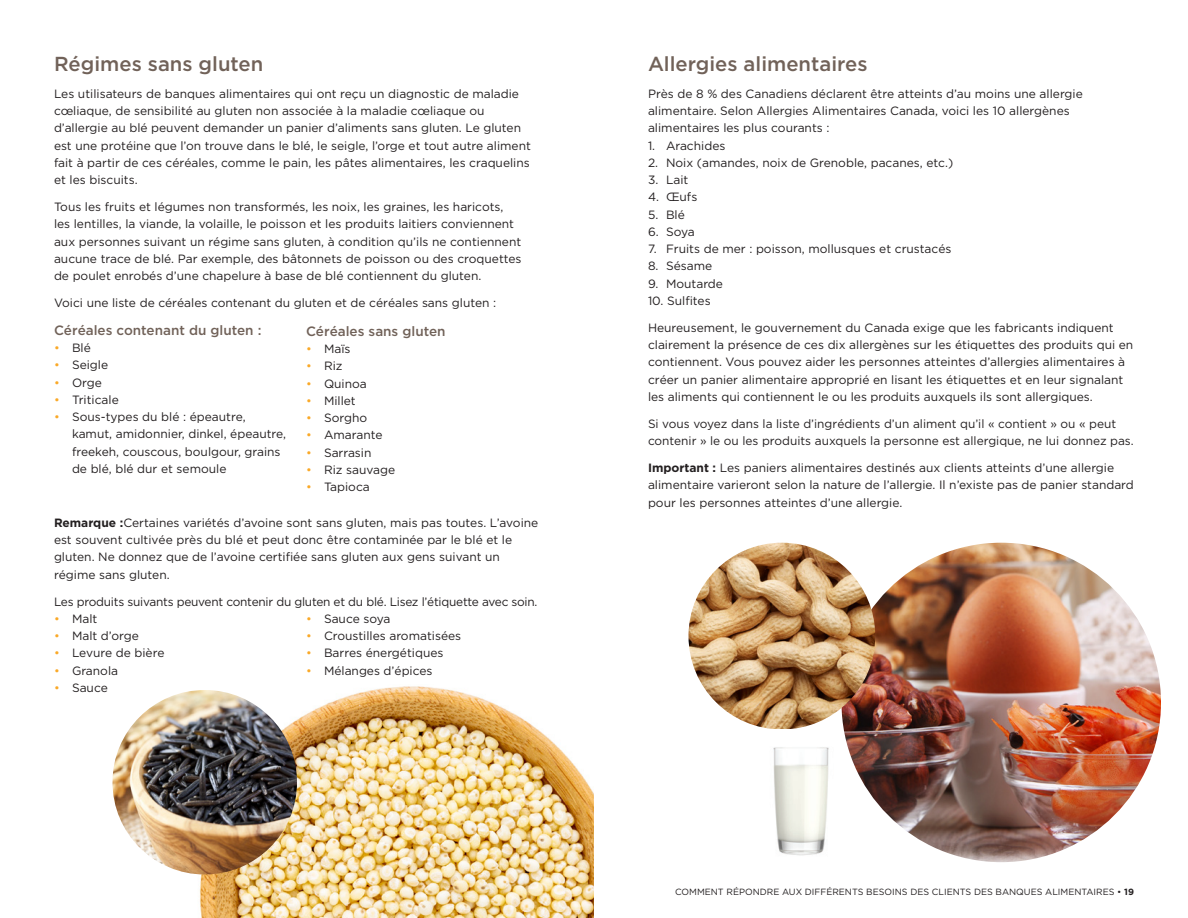
<style>
.page{position:relative;width:1188px;height:918px;background:#fff}
.page>*{position:absolute;margin:0;border:0;box-sizing:border-box;transform-origin:0 0}
.Subhead_level_1{font:500 20.25px "Gotham";color:#716259}
.subhead_level_2{font:500 13.5px "Gotham";color:#716259}
.body_copy__space_bef{font:12px/17.2px "Gotham";color:#231f20}
.bullet_point{font:12px/17.2px "Gotham";color:#231f20}
.body_copy__space_bef-2{font:12px "Gotham";letter-spacing:-.02em;color:#231f20}
.bullet_point-2{font:9px "Gotham";color:#231f20}
.s1{color:#faa928}
.s2{font-weight:700}
</style>
<div class="page">
<img style="left:189px;top:686px;width:405px;height:232px">
<img style="left:112px;top:690px;width:185px;height:184px;border-radius:92px">
<img style="left:842px;top:543px;width:319px;height:319px;border-radius:160px">
<img style="left:688px;top:543px;width:187px;height:186px;border-radius:93px">
<img style="left:773px;top:747px;width:56px;height:109px">
<p class="Subhead_level_1" style="left:54px;top:52px;width:211px">Régimes sans gluten</p>
<p class="body_copy__space_bef" style="left:54px;top:85px;width:478px">Les utilisateurs de banques alimentaires qui ont reçu un diagnostic de maladie cœliaque, de sensibilité au gluten non associée à la maladie cœliaque ou d’allergie au blé peuvent demander un panier d’aliments sans gluten. Le gluten est une protéine que l’on trouve dans le blé, le seigle, l’orge et tout autre aliment fait à partir de ces céréales, comme le pain, les pâtes alimentaires, les craquelins et les biscuits.</p>
<p class="body_copy__space_bef" style="left:54px;top:198px;width:469px">Tous les fruits et légumes non transformés, les noix, les graines, les haricots, les lentilles, la viande, la volaille, le poisson et les produits laitiers conviennent aux personnes suivant un régime sans gluten, à condition qu’ils ne contiennent aucune trace de blé. Par exemple, des bâtonnets de poisson ou des croquettes de poulet enrobés d’une chapelure à base de blé contiennent du gluten.</p>
<p class="body_copy__space_bef" style="left:54px;top:294px;width:444px">Voici une liste de céréales contenant du gluten et de céréales sans gluten :</p>
<p class="subhead_level_2" style="left:54px;top:322px;width:209px">Céréales contenant du gluten :</p>
<p class="bullet_point" style="left:54px;top:339px;width:38px"><span class="s1">•</span> Blé</p>
<p class="bullet_point" style="left:54px;top:356px;width:56px"><span class="s1">•</span> Seigle</p>
<p class="bullet_point" style="left:54px;top:374px;width:49px"><span class="s1">•</span> Orge</p>
<p class="bullet_point" style="left:54px;top:391px;width:66px"><span class="s1">•</span> Triticale</p>
<p class="bullet_point" style="left:72px;top:408px;width:216px;text-indent:-18px"><span class="s1">•</span> Sous-types du blé : épeautre, kamut, amidonnier, dinkel, épeautre, freekeh, couscous, boulgour, grains de blé, blé dur et semoule</p>
<p class="subhead_level_2" style="left:306px;top:323px;width:141px">Céréales sans gluten</p>
<p class="bullet_point" style="left:306px;top:340px;width:46px"><span class="s1">•</span> Maïs</p>
<p class="bullet_point" style="left:306px;top:357px;width:38px"><span class="s1">•</span> Riz</p>
<p class="bullet_point" style="left:306px;top:375px;width:62px"><span class="s1">•</span> Quinoa</p>
<p class="bullet_point" style="left:306px;top:392px;width:51px"><span class="s1">•</span> Millet</p>
<p class="bullet_point" style="left:306px;top:409px;width:63px"><span class="s1">•</span> Sorgho</p>
<p class="bullet_point" style="left:306px;top:426px;width:78px"><span class="s1">•</span> Amarante</p>
<p class="bullet_point" style="left:306px;top:444px;width:67px"><span class="s1">•</span> Sarrasin</p>
<p class="bullet_point" style="left:306px;top:461px;width:91px"><span class="s1">•</span> Riz sauvage</p>
<p class="bullet_point" style="left:306px;top:478px;width:65px"><span class="s1">•</span> Tapioca</p>
<p class="body_copy__space_bef" style="left:54px;top:514px;width:486px"><span class="s2">Remarque :</span>Certaines variétés d’avoine sont sans gluten, mais pas toutes. L’avoine est souvent cultivée près du blé et peut donc être contaminée par le blé et le gluten. Ne donnez que de l’avoine certifiée sans gluten aux gens suivant un régime sans gluten.</p>
<p class="body_copy__space_bef-2" style="left:54px;top:595px;width:485px">Les produits suivants peuvent contenir du gluten et du blé. Lisez l’étiquette avec soin.</p>
<p class="bullet_point" style="left:54px;top:610px;width:45px"><span class="s1">•</span> Malt</p>
<p class="bullet_point" style="left:54px;top:627px;width:86px"><span class="s1">•</span> Malt d’orge</p>
<p class="bullet_point" style="left:54px;top:644px;width:112px"><span class="s1">•</span> Levure de bière</p>
<p class="bullet_point" style="left:54px;top:662px;width:66px"><span class="s1">•</span> Granola</p>
<p class="bullet_point" style="left:54px;top:679px;width:55px"><span class="s1">•</span> Sauce</p>
<p class="bullet_point" style="left:306px;top:610px;width:86px"><span class="s1">•</span> Sauce soya</p>
<p class="bullet_point" style="left:306px;top:627px;width:157px"><span class="s1">•</span> Croustilles aromatisées</p>
<p class="bullet_point" style="left:306px;top:644px;width:139px"><span class="s1">•</span> Barres énergétiques</p>
<p class="bullet_point" style="left:306px;top:662px;width:128px"><span class="s1">•</span> Mélanges d’épices</p>
<p class="Subhead_level_1" style="left:648px;top:52px;width:221px">Allergies alimentaires</p>
<p class="body_copy__space_bef" style="left:648px;top:85px;width:436px">Près de 8 % des Canadiens déclarent être atteints d’au moins une allergie alimentaire. Selon Allergies Alimentaires Canada, voici les 10 allergènes alimentaires les plus courants :</p>
<p class="bullet_point" style="left:648px;top:137px;width:79px">1. Arachides</p>
<p class="bullet_point" style="left:648px;top:154px;width:307px">2. Noix (amandes, noix de Grenoble, pacanes, etc.)</p>
<p class="bullet_point" style="left:648px;top:171px;width:42px">3. Lait</p>
<p class="bullet_point" style="left:648px;top:188px;width:51px">4. Œufs</p>
<p class="bullet_point" style="left:648px;top:206px;width:38px">5. Blé</p>
<p class="bullet_point" style="left:648px;top:223px;width:48px">6. Soya</p>
<p class="bullet_point" style="left:648px;top:240px;width:305px">7. Fruits de mer : poisson, mollusques et crustacés</p>
<p class="bullet_point" style="left:648px;top:257px;width:66px">8. Sésame</p>
<p class="bullet_point" style="left:648px;top:275px;width:77px">9. Moutarde</p>
<p class="bullet_point" style="left:648px;top:292px;width:64px">10. Sulfites</p>
<p class="body_copy__space_bef" style="left:648px;top:319px;width:487px">Heureusement, le gouvernement du Canada exige que les fabricants indiquent clairement la présence de ces dix allergènes sur les étiquettes des produits qui en contiennent. Vous pouvez aider les personnes atteintes d’allergies alimentaires à créer un panier alimentaire approprié en lisant les étiquettes et en leur signalant les aliments qui contiennent le ou les produits auxquels ils sont allergiques.</p>
<p class="body_copy__space_bef" style="left:648px;top:415px;width:487px">Si vous voyez dans la liste d’ingrédients d’un aliment qu’il « contient » ou « peut contenir » le ou les produits auxquels la personne est allergique, ne lui donnez pas.</p>
<p class="body_copy__space_bef" style="left:648px;top:459px;width:487px"><span class="s2">Important :</span> Les paniers alimentaires destinés aux clients atteints d’une allergie alimentaire varieront selon la nature de l’allergie. Il n’existe pas de panier standard pour les personnes atteintes d’une allergie.</p>
<p class="bullet_point-2" style="left:675px;top:887px;width:460px">COMMENT RÉPONDRE AUX DIFFÉRENTS BESOINS DES CLIENTS DES BANQUES ALIMENTAIRES • <span class="s2">19</span></p>
</div>
